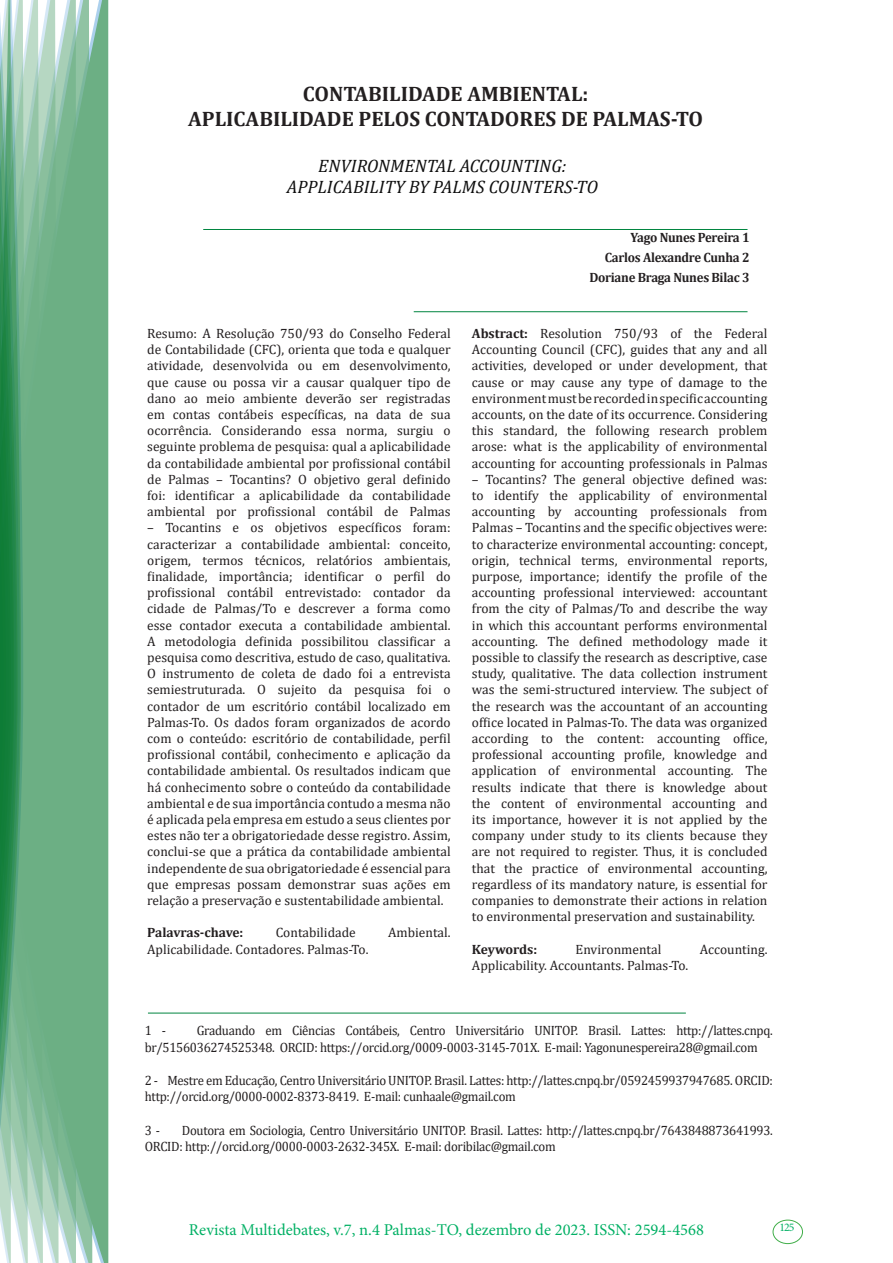
<style>
.page{position:relative;width:893px;height:1263px;background:#fff}
.page>*{position:absolute;margin:0;border:0;box-sizing:border-box;transform-origin:0 0}
.t1{font:700 21px "Cambria";color:#231f20}
.t2{font:italic 18px "Cambria";color:#0d0d0d}
.t3{font:16.5px "Minion Pro";color:#00b064}
.Currículo{font:13.5px/16.2px "Cambria";letter-spacing:-.02em;color:#231f20;text-align:justify}
.Currículo-2{font:13.5px/16.2px "Cambria";letter-spacing:-.02em;color:#231f20;scale:.95 1}
.Currículo-3{font:13.5px "Cambria";color:#231f20}
.Autores{font:700 13.5px "Cambria";letter-spacing:-.02em;color:#231f20;scale:.95 1}
.Autores-2{font:700 13.5px "Cambria";color:#231f20}
.Autores-3{font:700 13.5px "Cambria";letter-spacing:-.02em;color:#231f20}
.t4{font:11.7px "Minion Pro";color:#00b064}
.s1{font-weight:700}
</style>
<div class="page">
<div style="left:95px;top:0;width:14px;height:1263px;background:#6caf84"></div>
<svg style="left:79px;top:0;width:16px;height:1263px;background:#71b289"></svg>
<svg style="left:62px;top:0;width:17px;height:1263px;background:#75b48c"></svg>
<svg style="left:45px;top:0;width:17px;height:1263px;background:#7cb792"></svg>
<svg style="left:30px;top:0;width:15px;height:1263px;background:#80ba96"></svg>
<svg style="left:0;top:0;width:30px;height:1263px;background:#61a97f"></svg>
<div style="left:772px;top:1219px;width:31px;height:25px;border:1px solid #40ae49;border-radius:50%"></div>
<hr style="left:148px;top:1013px;width:538px;height:1px;background:#008540">
<hr style="left:203px;top:229px;width:544px;height:1px;background:#008540">
<hr style="left:414px;top:311px;width:333px;height:1px;background:#008540">
<p class="t1" style="left:303px;top:79px;width:287px">CONTABILIDADE AMBIENTAL:</p>
<p class="t1" style="left:188px;top:104px;width:516px">APLICABILIDADE PELOS CONTADORES DE PALMAS-TO</p>
<p class="t2" style="left:318px;top:153px;width:250px">ENVIRONMENTAL ACCOUNTING:</p>
<p class="t2" style="left:287px;top:174px;width:312px">APPLICABILITY BY PALMS COUNTERS-TO</p>
<p class="Currículo" style="left:147px;top:325px;width:305px">Resumo: A Resolução 750/93 do Conselho Federal de Contabilidade (CFC), orienta que toda e qualquer atividade, desenvolvida ou em desenvolvimento, que cause ou possa vir a causar qualquer tipo de dano ao meio ambiente deverão ser registradas em contas contábeis específicas, na data de sua ocorrência. Considerando essa norma, surgiu o seguinte problema de pesquisa: qual a aplicabilidade da contabilidade ambiental por profissional contábil de Palmas – Tocantins? O objetivo geral definido foi: identificar a aplicabilidade da contabilidade ambiental por profissional contábil de Palmas</p>
<p class="Currículo" style="left:147px;top:520px;width:305px">– Tocantins e os objetivos específicos foram: caracterizar a contabilidade ambiental: conceito, origem, termos técnicos, relatórios ambientais, finalidade, importância; identificar o perfil do profissional contábil entrevistado: contador da cidade de Palmas/To e descrever a forma como esse contador executa a contabilidade ambiental.<br>A metodologia definida possibilitou classificar a pesquisa como descritiva, estudo de caso, qualitativa.<br>O instrumento de coleta de dado foi a entrevista semiestruturada. O sujeito da pesquisa foi o contador de um escritório contábil localizado em Palmas-To. Os dados foram organizados de acordo com o conteúdo: escritório de contabilidade, perfil profissional contábil, conhecimento e aplicação da contabilidade ambiental. Os resultados indicam que há conhecimento sobre o conteúdo da contabilidade ambiental e de sua importância contudo a mesma não é aplicada pela empresa em estudo a seus clientes por estes não ter a obrigatoriedade desse registro. Assim, conclui-se que a prática da contabilidade ambiental independente de sua obrigatoriedade é essencial para que empresas possam demonstrar suas ações em relação a preservação e sustentabilidade ambiental.</p>
<p class="Autores-2" style="left:147px;top:923px;width:98px">Palavras-chave:</p>
<p class="Currículo-3" style="left:276px;top:925px;width:82px">Contabilidade</p>
<p class="Currículo-3" style="left:388px;top:925px;width:64px">Ambiental.</p>
<p class="Currículo-3" style="left:147px;top:941px;width:223px">Aplicabilidade. Contadores. Palmas-To.</p>
<p class="Autores" style="left:630px;top:228px;width:127px">Yago Nunes Pereira 1</p>
<p class="Autores" style="left:605px;top:248px;width:154px">Carlos Alexandre Cunha 2</p>
<p class="Autores" style="left:589px;top:267px;width:170px">Doriane Braga Nunes Bilac 3</p>
<p class="Currículo" style="left:472px;top:325px;width:297px"><span class="s1">Abstract:</span> Resolution 750/93 of the Federal Accounting Council (CFC), guides that any and all activities, developed or under development, that cause or may cause any type of damage to the environment must be recorded in specific accounting accounts, on the date of its occurrence. Considering this standard, the following research problem arose: what is the applicability of environmental accounting for accounting professionals in Palmas</p>
<p class="Currículo" style="left:472px;top:471px;width:297px">– Tocantins? The general objective defined was: to identify the applicability of environmental accounting by accounting professionals from Palmas – Tocantins and the specific objectives were: to characterize environmental accounting: concept, origin, technical terms, environmental reports, purpose, importance; identify the profile of the accounting professional interviewed: accountant from the city of Palmas/To and describe the way in which this accountant performs environmental accounting. The defined methodology made it possible to classify the research as descriptive, case study, qualitative. The data collection instrument was the semi-structured interview. The subject of the research was the accountant of an accounting office located in Palmas-To. The data was organized according to the content: accounting office, professional accounting profile, knowledge and application of environmental accounting. The results indicate that there is knowledge about the content of environmental accounting and its importance, however it is not applied by the company under study to its clients because they are not required to register. Thus, it is concluded that the practice of environmental accounting, regardless of its mandatory nature, is essential for companies to demonstrate their actions in relation to environmental preservation and sustainability.</p>
<p class="Autores-3" style="left:472px;top:939px;width:67px">Keywords:</p>
<p class="Currículo-3" style="left:576px;top:941px;width:87px">Environmental</p>
<p class="Currículo-3" style="left:700px;top:941px;width:69px">Accounting.</p>
<p class="Currículo-3" style="left:472px;top:957px;width:218px">Applicability. Accountants. Palmas-To.</p>
<p class="Currículo-2" style="left:145px;top:1022px;width:663px;text-indent:52px">Graduando em Ciências Contábeis, Centro Universitário UNITOP. Brasil. Lattes: http://lattes.cnpq. br/5156036274525348. ORCID: https://orcid.org/0009-0003-3145-701X. E-mail: Yagonunespereira28@gmail.com</p>
<p class="Currículo-2" style="left:145px;top:1072px;width:663px">2 - Mestre em Educação, Centro Universitário UNITOP. Brasil. Lattes: http://lattes.cnpq.br/0592459937947685. ORCID: http://orcid.org/0000-0002-8373-8419. E-mail: cunhaale@gmail.com</p>
<p class="Currículo-2" style="left:145px;top:1122px;width:18px">3 -</p>
<p class="Currículo-2" style="left:145px;top:1022px;width:24px">1 -</p>
<p class="Currículo-2" style="left:145px;top:1122px;width:663px;text-indent:37px">Doutora em Sociologia, Centro Universitário UNITOP. Brasil. Lattes: http://lattes.cnpq.br/7643848873641993.<br>ORCID: http://orcid.org/0000-0003-2632-345X. E-mail: doribilac@gmail.com</p>
<p class="t3" style="left:189px;top:1218px;width:517px">Revista Multidebates, v.7, n.4 Palmas-TO, dezembro de 2023. ISSN: 2594-4568</p>
<p class="t4" style="left:779px;top:1219px;width:16px">125</p>
</div>
